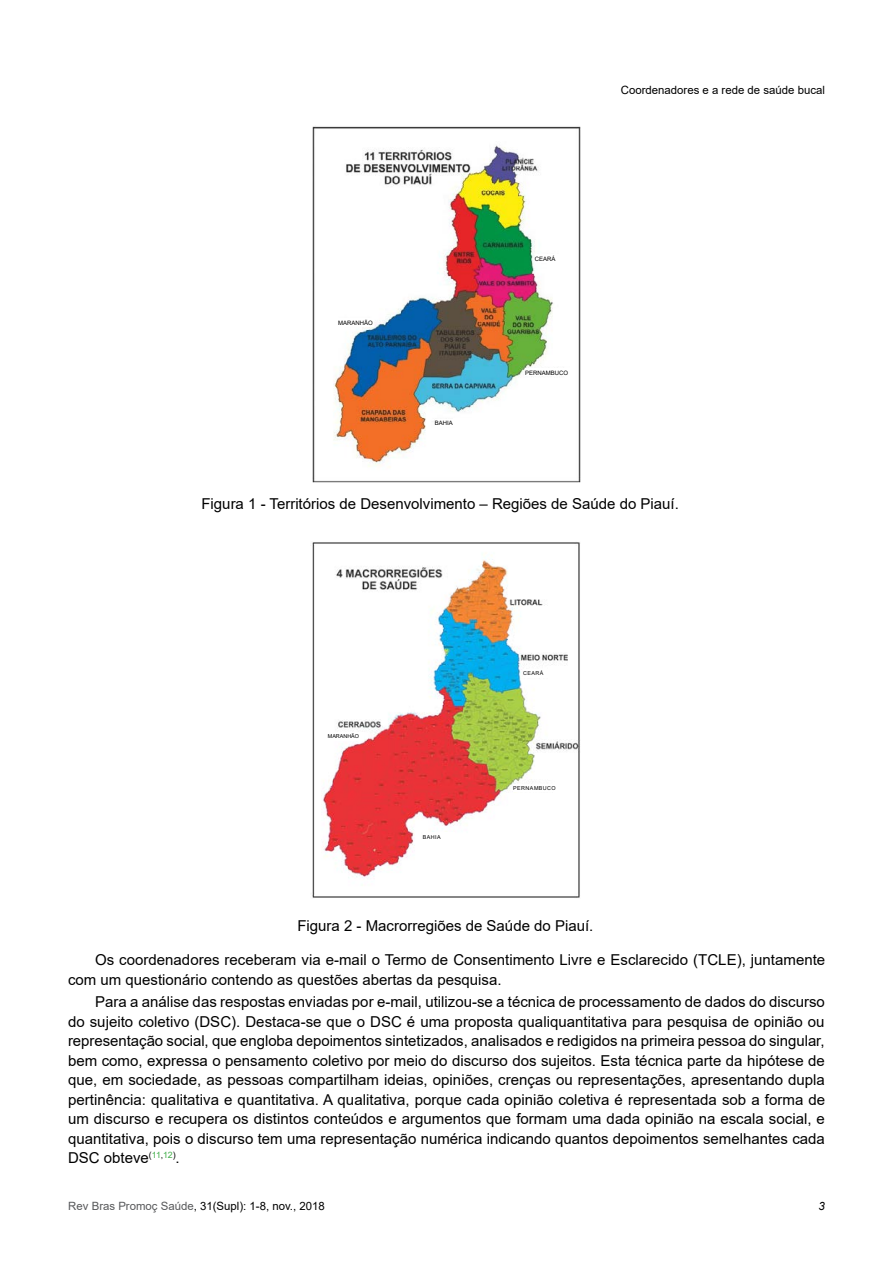
<style>
.page{position:relative;width:893px;height:1263px;background:#fff}
.page>*{position:absolute;margin:0;border:0;box-sizing:border-box;transform-origin:0 0}
.TEXTO{font:15px/19.5px "Arial";color:#000}
.Tabela{font:15px "Arial";color:#000}
.t1{font:11.4px "Arial";color:#000}
.t2{font:italic 11.4px "Arial";color:#000}
.t3{font:6px "Arial";color:#000}
.t4{font:5.4px "Arial";letter-spacing:.08em;color:#000}
.t5{font:5.4px "Arial";color:#000}
.s1{color:#58595b}
</style>
<div class="page">
<img style="left:312px;top:542px;width:268px;height:356px">
<img style="left:312px;top:126px;width:269px;height:357px">
<div style="left:535px;top:254px;width:26px;height:9px;background:#fff"></div>
<div style="left:525px;top:369px;width:48px;height:7px;background:#fff"></div>
<div style="left:435px;top:419px;width:28px;height:7px;background:#fff"></div>
<div style="left:338px;top:319px;width:36px;height:8px;background:#fff"></div>
<div style="left:328px;top:732px;width:36px;height:8px;background:#fff"></div>
<div style="left:523px;top:669px;width:36px;height:8px;background:#fff"></div>
<div style="left:513px;top:784px;width:52px;height:7px;background:#fff"></div>
<div style="left:423px;top:833px;width:32px;height:8px;background:#fff"></div>
<p class="t3" style="left:338px;top:319px;width:36px">MARANHÃO</p>
<p class="t3" style="left:435px;top:419px;width:20px">BAHIA</p>
<p class="t1" style="left:621px;top:82px;width:206px">Coordenadores e a rede de saúde bucal</p>
<p class="t3" style="left:535px;top:255px;width:22px">CEARÁ</p>
<p class="t3" style="left:525px;top:368px;width:45px">PERNAMBUCO</p>
<p class="Tabela" style="left:201px;top:494px;width:479px">Figura 1 - Territórios de Desenvolvimento – Regiões de Saúde do Piauí.</p>
<p class="t5" style="left:328px;top:733px;width:33px">MARANHÃO</p>
<p class="t4" style="left:423px;top:833px;width:19px">BAHIA</p>
<p class="t4" style="left:523px;top:670px;width:22px">CEARÁ</p>
<p class="t4" style="left:513px;top:784px;width:44px">PERNAMBUCO</p>
<p class="Tabela" style="left:297px;top:916px;width:297px">Figura 2 - Macrorregiões de Saúde do Piauí.</p>
<p class="TEXTO" style="left:68px;top:950px;width:759px;text-indent:27px">Os coordenadores receberam via e-mail o Termo de Consentimento Livre e Esclarecido (TCLE), juntamente com um questionário contendo as questões abertas da pesquisa.</p>
<p class="TEXTO" style="left:68px;top:992px;width:759px;text-align:justify;text-indent:27px">Para a análise das respostas enviadas por e-mail, utilizou-se a técnica de processamento de dados do discurso do sujeito coletivo (DSC). Destaca-se que o DSC é uma proposta qualiquantitativa para pesquisa de opinião ou representação social, que engloba depoimentos sintetizados, analisados e redigidos na primeira pessoa do singular, bem como, expressa o pensamento coletivo por meio do discurso dos sujeitos. Esta técnica parte da hipótese de que, em sociedade, as pessoas compartilham ideias, opiniões, crenças ou representações, apresentando dupla pertinência: qualitativa e quantitativa. A qualitativa, porque cada opinião coletiva é representada sob a forma de um discurso e recupera os distintos conteúdos e argumentos que formam uma dada opinião na escala social, e quantitativa, pois o discurso tem uma representação numérica indicando quantos depoimentos semelhantes cada DSC obteve<sup>(</sup><sup>11</sup><sup>,</sup><sup>12</sup><sup>)</sup>.</p>
<p class="t1" style="left:68px;top:1198px;width:258px"><span class="s1">Rev Bras Promoç Saúde</span>, 31(Supl): 1-8, nov., 2018</p>
<p class="t2" style="left:819px;top:1198px;width:8px">3</p>
</div>
